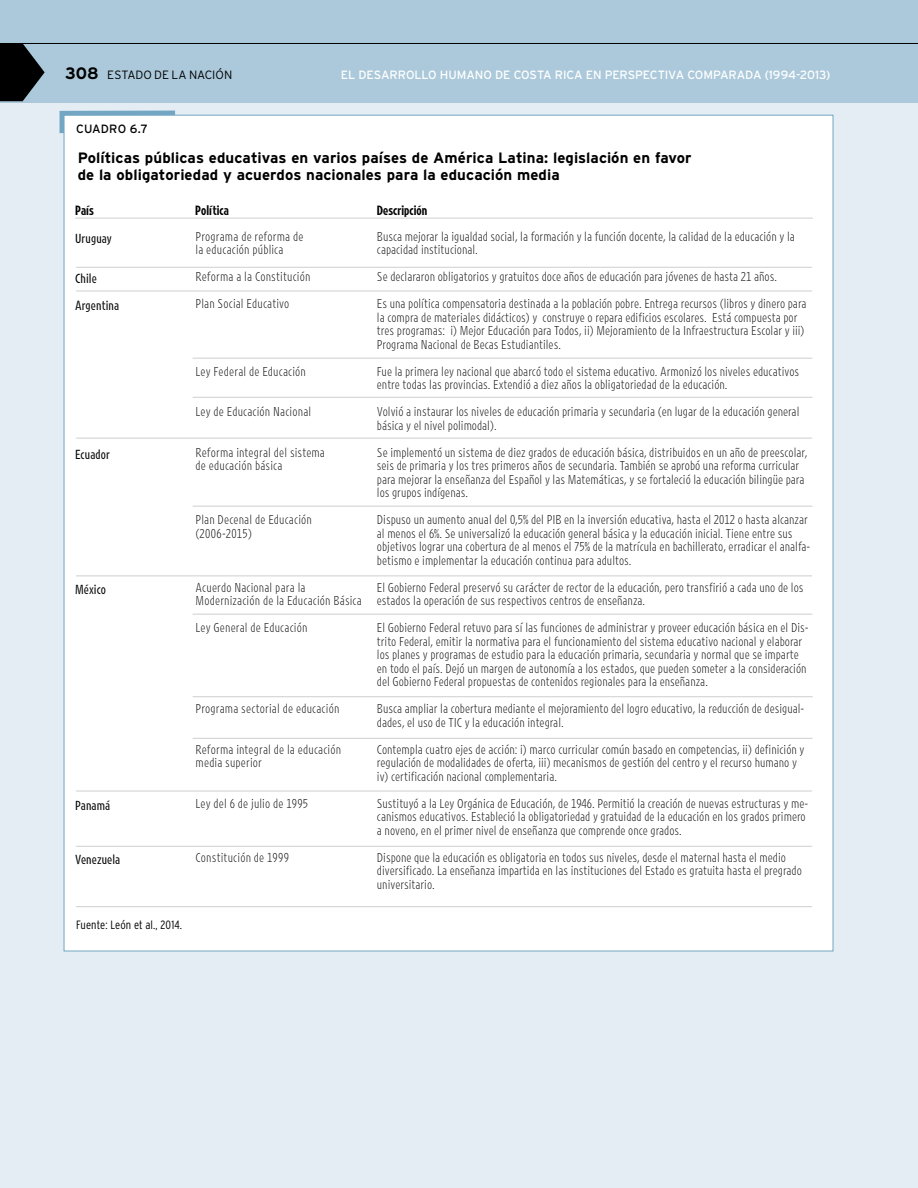
<style>
.page{position:relative;width:918px;height:1188px;background:#e3edf3}
.page>*{position:absolute;margin:0;border:0;box-sizing:border-box;transform-origin:0 0}
.t1{font:700 15px/16.5px "Interstate";letter-spacing:.005em;color:#000}
.t2{font:12px/13.5px "Retina A01";color:#000}
.t3{font:12px "Interstate";letter-spacing:-.01em;color:#fff}
.t4{font:12px "Retina A05";letter-spacing:.01em;color:#000}
.t5{font:12px "Retina A10";letter-spacing:.01em;color:#000}
.t6{font:300 condensed 12px "Interstate";letter-spacing:.005em;color:#000}
.t7{font:300 12px "Interstate";letter-spacing:-.005em;color:#000}
.t8{font:12px "Interstate";letter-spacing:.01em;color:#000}
.s1{font-weight:700;font-size:16.5px}
</style>
<div class="page">
<div style="left:0;top:0;width:918px;height:102px;background:#abc9da"></div>
<hr style="left:0;top:43px;width:918px;height:1px;background:#000">
<svg style="left:0;top:44px;width:45px;height:57px"></svg>
<div style="left:64px;top:115px;width:769px;height:836px;background:#fff"></div>
<svg style="left:59px;top:110px;width:121px;height:28px"></svg>
<hr style="left:75px;top:218px;width:738px;height:1px;background:#d1d1d1">
<hr style="left:76px;top:267px;width:736px;height:1px;background:#cfcfcf">
<hr style="left:76px;top:291px;width:736px;height:1px;background:#cfcfcf">
<hr style="left:76px;top:438px;width:736px;height:1px;background:#cfcfcf">
<hr style="left:76px;top:576px;width:736px;height:1px;background:#cfcfcf">
<hr style="left:76px;top:791px;width:736px;height:1px;background:#cfcfcf">
<hr style="left:76px;top:846px;width:736px;height:1px;background:#cfcfcf">
<hr style="left:193px;top:358px;width:620px;height:1px;background:#cfcfcf">
<hr style="left:193px;top:397px;width:620px;height:1px;background:#cfcfcf">
<hr style="left:193px;top:506px;width:620px;height:1px;background:#cfcfcf">
<hr style="left:193px;top:614px;width:620px;height:1px;background:#cfcfcf">
<hr style="left:193px;top:696px;width:620px;height:1px;background:#cfcfcf">
<hr style="left:193px;top:738px;width:620px;height:1px;background:#cfcfcf">
<hr style="left:76px;top:906px;width:736px;height:1px;background:#cfcfcf">
<p class="t7" style="left:65px;top:68px;width:168px"><span class="s1">308</span> ESTADO DE LA NACIÓN</p>
<p class="t3" style="left:341px;top:68px;width:491px">EL DESARROLLO HUMANO DE COSTA RICA EN PERSPECTIVA COMPARADA (1994-2013)</p>
<p class="t8" style="left:76px;top:122px;width:73px">CUADRO 6.7</p>
<p class="t1" style="left:78px;top:150px;width:615px">Políticas públicas educativas en varios países de América Latina: legislación en favor de la obligatoriedad y acuerdos nacionales para la educación media</p>
<p class="t5" style="left:75px;top:203px;width:20px">País</p>
<p class="t5" style="left:195px;top:203px;width:35px">Política</p>
<p class="t5" style="left:377px;top:203px;width:52px">Descripción</p>
<p class="t4" style="left:75px;top:231px;width:38px">Uruguay</p>
<p class="t4" style="left:75px;top:271px;width:23px">Chile</p>
<p class="t4" style="left:75px;top:298px;width:46px">Argentina</p>
<p class="t4" style="left:75px;top:447px;width:36px">Ecuador</p>
<p class="t4" style="left:75px;top:582px;width:33px">México</p>
<p class="t2" style="left:196px;top:230px;width:109px">Programa de reforma de la educación pública</p>
<p class="t2" style="left:196px;top:270px;width:116px">Reforma a la Constitución</p>
<p class="t2" style="left:196px;top:297px;width:95px">Plan Social Educativo</p>
<p class="t2" style="left:196px;top:365px;width:112px">Ley Federal de Educación</p>
<p class="t2" style="left:196px;top:405px;width:117px">Ley de Educación Nacional</p>
<p class="t2" style="left:196px;top:446px;width:131px">Reforma integral del sistema de educación básica</p>
<p class="t2" style="left:196px;top:513px;width:118px">Plan Decenal de Educación (2006-2015)</p>
<p class="t2" style="left:196px;top:581px;width:168px">Acuerdo Nacional para la<br>Modernización de la Educación Básica</p>
<p class="t2" style="left:196px;top:621px;width:113px">Ley General de Educación</p>
<p class="t4" style="left:75px;top:798px;width:37px">Panamá</p>
<p class="t4" style="left:75px;top:852px;width:47px">Venezuela</p>
<p class="t2" style="left:196px;top:702px;width:145px">Programa sectorial de educación</p>
<p class="t2" style="left:196px;top:743px;width:147px">Reforma integral de la educación media superior</p>
<p class="t2" style="left:196px;top:797px;width:114px">Ley del 6 de julio de 1995</p>
<p class="t2" style="left:196px;top:851px;width:95px">Constitución de 1999</p>
<p class="t6" style="left:76px;top:918px;width:108px">Fuente: León et al., 2014.</p>
<p class="t2" style="left:377px;top:230px;width:419px">Busca mejorar la igualdad social, la formación y la función docente, la calidad de la educación y la capacidad institucional.</p>
<p class="t2" style="left:377px;top:270px;width:402px">Se declararon obligatorios y gratuitos doce años de educación para jóvenes de hasta 21 años.</p>
<p class="t2" style="left:377px;top:297px;width:431px">Es una política compensatoria destinada a la población pobre. Entrega recursos (libros y dinero para la compra de materiales didácticos) y construye o repara edificios escolares. Está compuesta por tres programas: i) Mejor Educación para Todos, ii) Mejoramiento de la Infraestructura Escolar y iii)<br>Programa Nacional de Becas Estudiantiles.</p>
<p class="t2" style="left:377px;top:365px;width:424px">Fue la primera ley nacional que abarcó todo el sistema educativo. Armonizó los niveles educativos entre todas las provincias. Extendió a diez años la obligatoriedad de la educación.</p>
<p class="t2" style="left:377px;top:405px;width:424px">Volvió a instaurar los niveles de educación primaria y secundaria (en lugar de la educación general básica y el nivel polimodal).</p>
<p class="t2" style="left:377px;top:446px;width:432px">Se implementó un sistema de diez grados de educación básica, distribuidos en un año de preescolar, seis de primaria y los tres primeros años de secundaria. También se aprobó una reforma curricular para mejorar la enseñanza del Español y las Matemáticas, y se fortaleció la educación bilingüe para los grupos indígenas.</p>
<p class="t2" style="left:377px;top:513px;width:435px">Dispuso un aumento anual del 0,5% del PIB en la inversión educativa, hasta el 2012 o hasta alcanzar al menos el 6%. Se universalizó la educación general básica y la educación inicial. Tiene entre sus objetivos lograr una cobertura de al menos el 75% de la matrícula en bachillerato, erradicar el analfa&shy;betismo e implementar la educación continua para adultos.</p>
<p class="t2" style="left:377px;top:581px;width:428px">El Gobierno Federal preservó su carácter de rector de la educación, pero transfirió a cada uno de los estados la operación de sus respectivos centros de enseñanza.</p>
<p class="t2" style="left:377px;top:621px;width:433px">El Gobierno Federal retuvo para sí las funciones de administrar y proveer educación básica en el Dis&shy;trito Federal, emitir la normativa para el funcionamiento del sistema educativo nacional y elaborar los planes y programas de estudio para la educación primaria, secundaria y normal que se imparte en todo el país. Dejó un margen de autonomía a los estados, que pueden someter a la consideración del Gobierno Federal propuestas de contenidos regionales para la enseñanza.</p>
<p class="t2" style="left:377px;top:702px;width:429px">Busca ampliar la cobertura mediante el mejoramiento del logro educativo, la reducción de desigual&shy;dades, el uso de TIC y la educación integral.</p>
<p class="t2" style="left:377px;top:743px;width:429px">Contempla cuatro ejes de acción: i) marco curricular común basado en competencias, ii) definición y regulación de modalidades de oferta, iii) mecanismos de gestión del centro y el recurso humano y iv) certificación nacional complementaria.</p>
<p class="t2" style="left:377px;top:797px;width:433px">Sustituyó a la Ley Orgánica de Educación, de 1946. Permitió la creación de nuevas estructuras y me&shy;canismos educativos. Estableció la obligatoriedad y gratuidad de la educación en los grados primero a noveno, en el primer nivel de enseñanza que comprende once grados.</p>
<p class="t2" style="left:377px;top:851px;width:427px">Dispone que la educación es obligatoria en todos sus niveles, desde el maternal hasta el medio diversificado. La enseñanza impartida en las instituciones del Estado es gratuita hasta el pregrado universitario.</p>
</div>
